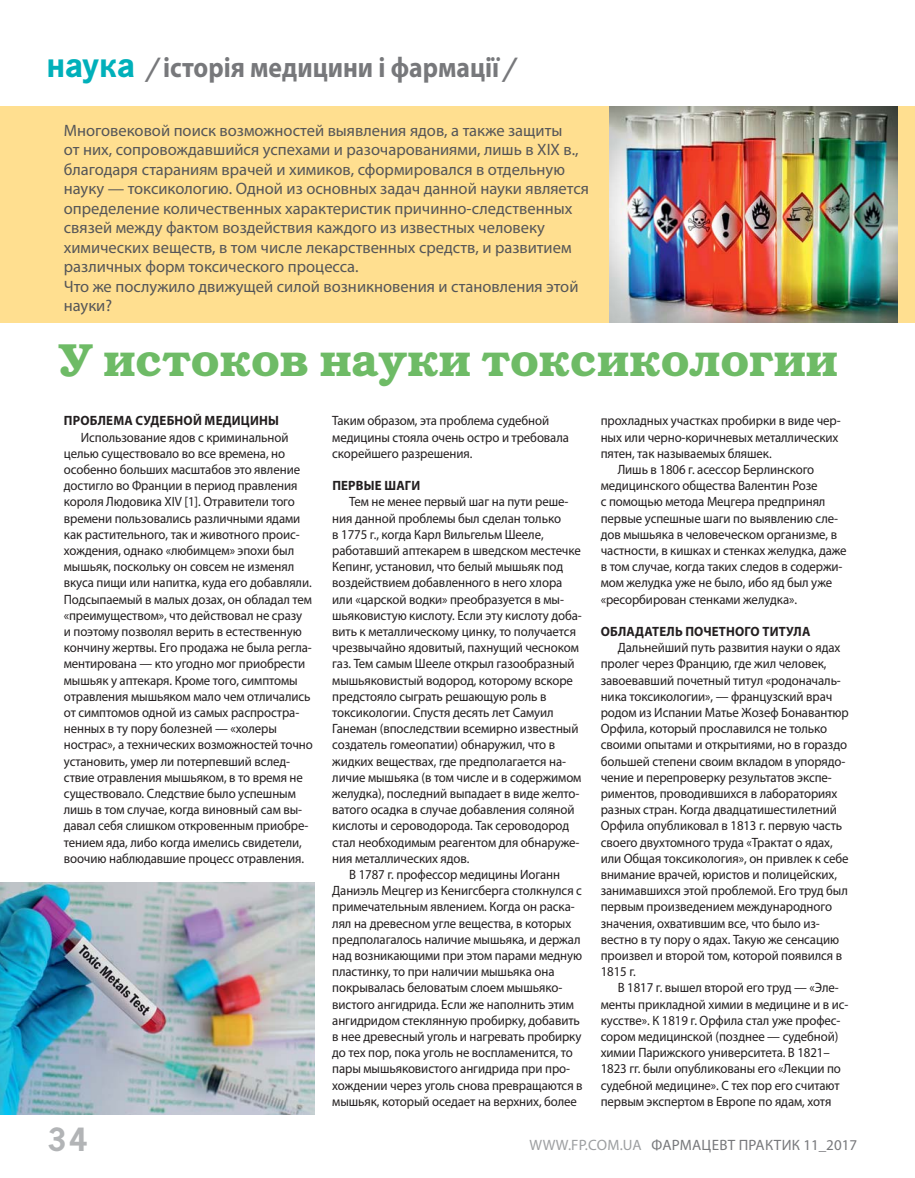
<style>
.page{position:relative;width:915px;height:1178px;background:#fff}
.page>*{position:absolute;margin:0;border:0;box-sizing:border-box;transform-origin:0 0}
.t1{font:46.5px "Bookman Demi ITC";color:#6ebb66}
.t2{font:700 34.5px "News Paper C";color:#b2b4b6}
.t3{font:700 28.5px "Myriad Pro";color:#77787b;scale:.9 1}
.t4{font:16.5px/19.5px "Myriad Pro";color:#555658}
.t5{font:15px "Myriad Pro";letter-spacing:.02em;color:#77787b}
.t6{font:13.5px/16.2px "Myriad Pro";letter-spacing:-.005em;color:#231f20;scale:.95 1}
.t7{font:700 13.5px "Myriad Pro";letter-spacing:.015em;color:#231f20;scale:.95 1}
.s1{font-family:"News Paper C";font-size:36px;color:#00b0ba}
.s2{font-family:"News Paper C"}
.s3{color:#9d9fa1}
</style>
<div class="page">
<div style="left:0;top:106px;width:914px;height:217px;background:#ffdf90"></div>
<img style="left:0;top:882px;width:315px;height:232px">
<img style="left:609px;top:106px;width:288px;height:217px">
<h3 class="t3" style="left:47px;top:56px;width:521px"><span class="s1">наука</span> <span class="s2">/</span> історія медицини і фармації <span class="s2">/</span></h3>
<p class="t4" style="left:64px;top:122px;width:526px">Многовековой поиск возможностей выявления ядов, а также защиты<br>от них, сопровождавшийся успехами и разочарованиями, лишь в ХІХ в., благодаря стараниям врачей и химиков, сформировался в отдельную науку — токсикологию. Одной из основных задач данной науки является определение количественных характеристик причинно-следственных связей между фактом воздействия каждого из известных человеку химических веществ, в том числе лекарственных средств, и развитием различных форм токсического процесса.<br>Что же послужило движущей силой возникновения и становления этой науки?</p>
<h1 class="t1" style="left:59px;top:340px;width:779px">У истоков науки токсикологии</h1>
<p class="t7" style="left:64px;top:416px;width:228px">ПРОБЛЕМА СУДЕБНОЙ МЕДИЦИНЫ</p>
<p class="t6" style="left:64px;top:430px;width:263px;text-indent:17px">Использование ядов с криминальной целью существовало во все времена, но особенно больших масштабов это явление достигло во Франции в период правления короля Людовика XIV [1]. Отравители того времени пользовались различными ядами как растительного, так и животного проис&shy;хождения, однако «любимцем» эпохи был мышьяк, поскольку он совсем не изменял вкуса пищи или напитка, куда его добавляли.<br>Подсыпаемый в малых дозах, он обладал тем «преимуществом», что действовал не сразу<br>и поэтому позволял верить в естественную кончину жертвы. Его продажа не была регла&shy;ментирована — кто угодно мог приобрести мышьяк у аптекаря. Кроме того, симптомы отравления мышьяком мало чем отличались от симптомов одной из самых распростра&shy;ненных в ту пору болезней — «холеры нострас», а технических возможностей точно установить, умер ли потерпевший вслед&shy;ствие отравления мышьяком, в то время не существовало. Следствие было успешным лишь в том случае, когда виновный сам вы&shy;давал себя слишком откровенным приобре&shy;тением яда, либо когда имелись свидетели, воочию наблюдавшие процесс отравления.</p>
<p class="t6" style="left:332px;top:414px;width:251px">Таким образом, эта проблема судебной медицины стояла очень остро и требовала скорейшего разрешения.</p>
<p class="t7" style="left:332px;top:480px;width:94px">ПЕРВЫЕ ШАГИ</p>
<p class="t6" style="left:349px;top:495px;width:232px">Тем не менее первый шаг на пути реше-</p>
<p class="t6" style="left:332px;top:511px;width:242px">ния данной проблемы был сделан только</p>
<p class="t6" style="left:332px;top:527px;width:224px">в 1775 г., когда Карл Вильгельм Шееле,</p>
<p class="t6" style="left:332px;top:544px;width:263px">работавший аптекарем в шведском местечке</p>
<p class="t6" style="left:332px;top:560px;width:244px">Кепинг, установил, что белый мышьяк под</p>
<p class="t6" style="left:332px;top:576px;width:244px">воздействием добавленного в него хлора</p>
<p class="t6" style="left:332px;top:592px;width:245px">или «царской водки» преобразуется в мы-</p>
<p class="t6" style="left:332px;top:608px;width:264px">шьяковистую кислоту. Если эту кислоту доба-</p>
<p class="t6" style="left:332px;top:625px;width:258px">вить к металлическому цинку, то получается</p>
<p class="t6" style="left:332px;top:641px;width:261px">чрезвычайно ядовитый, пахнущий чесноком</p>
<p class="t6" style="left:332px;top:657px;width:256px">газ. Тем самым Шееле открыл газообразный</p>
<p class="t6" style="left:332px;top:673px;width:255px">мышьяковистый водород, которому вскоре</p>
<p class="t6" style="left:332px;top:689px;width:227px">предстояло сыграть решающую роль в</p>
<p class="t6" style="left:332px;top:706px;width:234px">токсикологии. Спустя десять лет Самуил</p>
<p class="t6" style="left:332px;top:722px;width:260px">Ганеман (впоследствии всемирно известный</p>
<p class="t6" style="left:332px;top:738px;width:236px">создатель гомеопатии) обнаружил, что в</p>
<p class="t6" style="left:332px;top:754px;width:247px">жидких веществах, где предполагается на-</p>
<p class="t6" style="left:332px;top:770px;width:264px">личие мышьяка (в том числе и в содержимом</p>
<p class="t6" style="left:332px;top:787px;width:261px">желудка), последний выпадает в виде желто-</p>
<p class="t6" style="left:332px;top:803px;width:256px">ватого осадка в случае добавления соляной</p>
<p class="t6" style="left:332px;top:819px;width:251px">кислоты и сероводорода. Так сероводород</p>
<p class="t6" style="left:332px;top:835px;width:261px">стал необходимым реагентом для обнаруже-</p>
<p class="t6" style="left:332px;top:851px;width:146px">ния металлических ядов.</p>
<p class="t6" style="left:349px;top:868px;width:223px">В 1787 г. профессор медицины Иоганн</p>
<p class="t6" style="left:332px;top:884px;width:264px">Даниэль Мецгер из Кенигсберга столкнулся с</p>
<p class="t6" style="left:332px;top:900px;width:257px">примечательным явлением. Когда он раска-</p>
<p class="t6" style="left:332px;top:916px;width:253px">лял на древесном угле вещества, в которых</p>
<p class="t6" style="left:332px;top:932px;width:263px">предполагалось наличие мышьяка, и держал</p>
<p class="t6" style="left:332px;top:949px;width:264px">над возникающими при этом парами медную</p>
<p class="t6" style="left:332px;top:965px;width:235px">пластинку, то при наличии мышьяка она</p>
<p class="t6" style="left:332px;top:981px;width:243px">покрывалась беловатым слоем мышьяко-</p>
<p class="t6" style="left:332px;top:997px;width:256px">вистого ангидрида. Если же наполнить этим</p>
<p class="t6" style="left:332px;top:1013px;width:262px">ангидридом стеклянную пробирку, добавить</p>
<p class="t6" style="left:332px;top:1030px;width:264px">в нее древесный уголь и нагревать пробирку</p>
<p class="t6" style="left:332px;top:1046px;width:255px">до тех пор, пока уголь не воспламенится, то</p>
<p class="t6" style="left:332px;top:1062px;width:252px">пары мышьяковистого ангидрида при про-</p>
<p class="t6" style="left:332px;top:1078px;width:265px">хождении через уголь снова превращаются в</p>
<p class="t6" style="left:332px;top:1094px;width:259px">мышьяк, который оседает на верхних, более</p>
<p class="t6" style="left:600px;top:414px;width:254px">прохладных участках пробирки в виде чер-</p>
<p class="t6" style="left:600px;top:430px;width:252px">ных или черно-коричневых металлических</p>
<p class="t6" style="left:600px;top:446px;width:181px">пятен, так называемых бляшек.</p>
<p class="t6" style="left:617px;top:463px;width:208px">Лишь в 1806 г. асессор Берлинского</p>
<p class="t6" style="left:600px;top:479px;width:230px">медицинского общества Валентин Розе</p>
<p class="t6" style="left:600px;top:495px;width:238px">с помощью метода Мецгера предпринял</p>
<p class="t6" style="left:600px;top:511px;width:251px">первые успешные шаги по выявлению сле-</p>
<p class="t6" style="left:600px;top:527px;width:250px">дов мышьяка в человеческом организме, в</p>
<p class="t6" style="left:600px;top:544px;width:260px">частности, в кишках и стенках желудка, даже</p>
<p class="t6" style="left:600px;top:560px;width:256px">в том случае, когда таких следов в содержи-</p>
<p class="t6" style="left:600px;top:576px;width:245px">мом желудка уже не было, ибо яд был уже</p>
<p class="t6" style="left:600px;top:592px;width:208px">«ресорбирован стенками желудка».</p>
<p class="t7" style="left:600px;top:626px;width:222px">ОБЛАДАТЕЛЬ ПОЧЕТНОГО ТИТУЛА</p>
<p class="t6" style="left:600px;top:641px;width:262px;text-indent:17px">Дальнейший путь развития науки о ядах пролег через Францию, где жил человек, завоевавший почетный титул «родоначаль&shy;ника токсикологии», — французский врач родом из Испании Матье Жозеф Бонавантюр Орфила, который прославился не только своими опытами и открытиями, но в гораздо большей степени своим вкладом в упорядо&shy;чение и перепроверку результатов экспе&shy;риментов, проводившихся в лабораториях разных стран. Когда двадцатишестилетний Орфила опубликовал в 1813 г. первую часть своего двухтомного труда «Трактат о ядах, или Общая токсикология», он привлек к себе внимание врачей, юристов и полицейских, занимавшихся этой проблемой. Его труд был первым произведением международного значения, охватившим все, что было из&shy;вестно в ту пору о ядах. Такую же сенсацию произвел и второй том, которой появился в 1815 г.</p>
<p class="t6" style="left:600px;top:981px;width:262px;text-indent:17px">В 1817 г. вышел второй его труд — «Эле&shy;менты прикладной химии в медицине и в ис&shy;кусстве». К 1819 г. Орфила стал уже профес&shy;сором медицинской (позднее — судебной) химии Парижского университета. В 1821– 1823 гг. были опубликованы его «Лекции по судебной медицине». С тех пор его считают первым экспертом в Европе по ядам, хотя</p>
<h2 class="t2" style="left:47px;top:1129px;width:42px">34</h2>
<p class="t5" style="left:529px;top:1139px;width:329px"><span class="s3">WWW.FP.COM.UA</span> ФАРМАЦЕВТ ПРАКТИК 11_2017</p>
</div>
